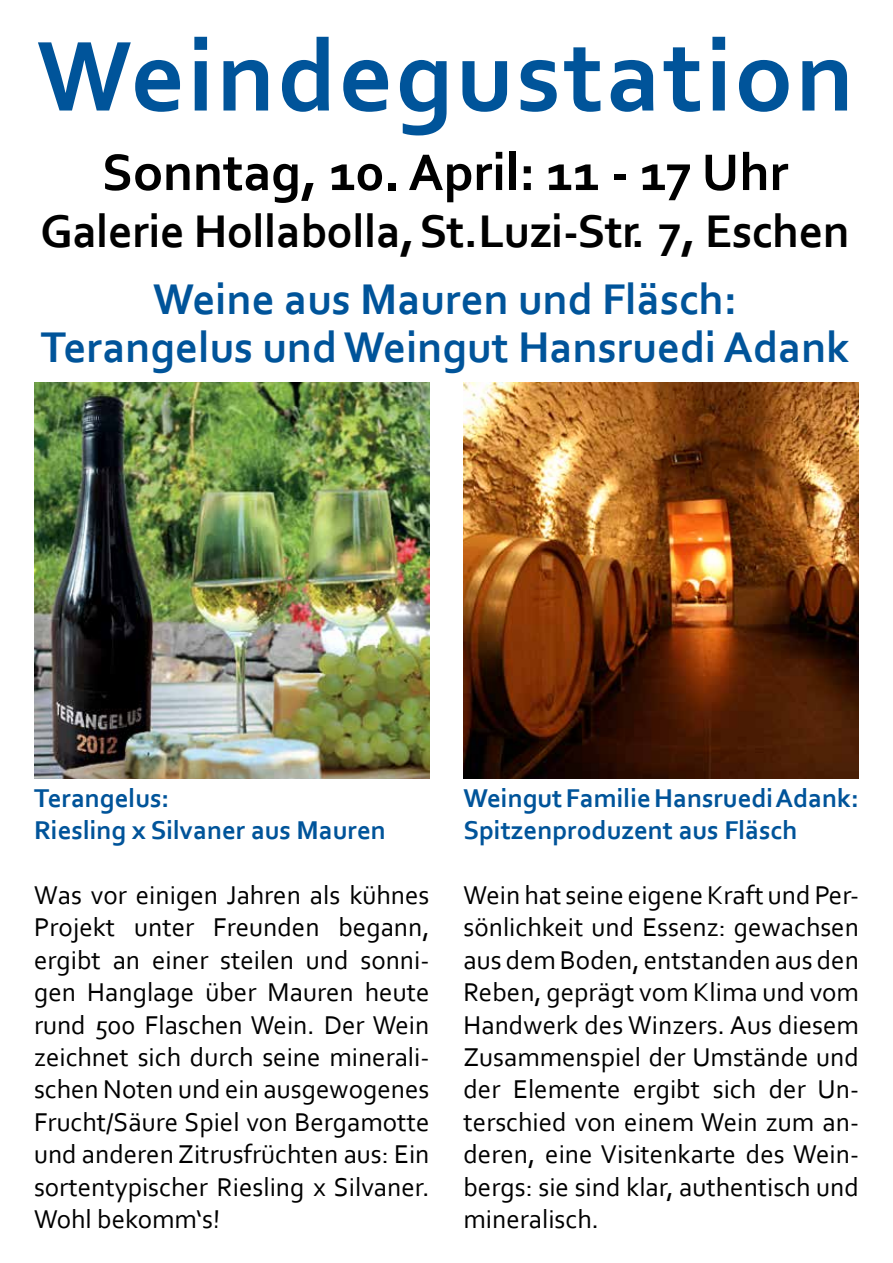
<style>
.page{position:relative;width:893px;height:1263px;background:#fff}
.page>*{position:absolute;margin:0;border:0;box-sizing:border-box;transform-origin:0 0}
.t1{font:700 104.25px "Corbel";letter-spacing:.03em;color:#00549a}
.t2{font:700 54px "Corbel";color:#000}
.t3{font:700 48px "Corbel";letter-spacing:-.01em;color:#000}
.t4{font:700 45px/48px "Corbel";color:#00549a;text-align:center}
.t5{font:27px/32.4px "Corbel";color:#000;text-align:justify}
.t6{font:700 27px/32.4px "Corbel";color:#00549a}
</style>
<div class="page">
<img style="left:34px;top:383px;width:395px;height:395px">
<img style="left:463px;top:383px;width:396px;height:395px">
<h1 class="t1" style="left:37px;top:11px;width:818px">Weindegustation</h1>
<h2 class="t2" style="left:102px;top:139px;width:688px">Sonntag, 10. April: 11 - 17 Uhr</h2>
<h3 class="t3" style="left:41px;top:201px;width:811px">Galerie Hollabolla, St. Luzi-Str. 7, Eschen</h3>
<h3 class="t4" style="left:41px;top:274px;width:810px">Weine aus Mauren und Fläsch:<br>Terangelus und Weingut Hansruedi Adank</h3>
<p class="t6" style="left:34px;top:781px;width:353px">Terangelus:<br>Riesling x Silvaner aus Mauren</p>
<p class="t5" style="left:34px;top:878px;width:397px">Was vor einigen Jahren als kühnes Projekt unter Freunden begann, ergibt an einer steilen und sonni&shy;gen Hanglage über Mauren heute rund 500 Flaschen Wein. Der Wein zeichnet sich durch seine minerali&shy;schen Noten und ein ausgewogenes Frucht/Säure Spiel von Bergamotte und anderen Zitrusfrüchten aus: Ein sortentypischer Riesling x Silvaner.<br>Wohl bekomm‘s!</p>
<p class="t6" style="left:463px;top:781px;width:397px">Weingut Familie Hansruedi Adank:<br>Spitzenproduzent aus Fläsch</p>
<p class="t5" style="left:463px;top:878px;width:397px">Wein hat seine eigene Kraft und Per&shy;sönlichkeit und Essenz: gewachsen aus dem Boden, entstanden aus den Reben, geprägt vom Klima und vom Handwerk des Winzers. Aus diesem Zusammenspiel der Umstände und der Elemente ergibt sich der Un&shy;terschied von einem Wein zum an&shy;deren, eine Visitenkarte des Wein&shy;bergs: sie sind klar, authentisch und mineralisch.</p>
</div>
